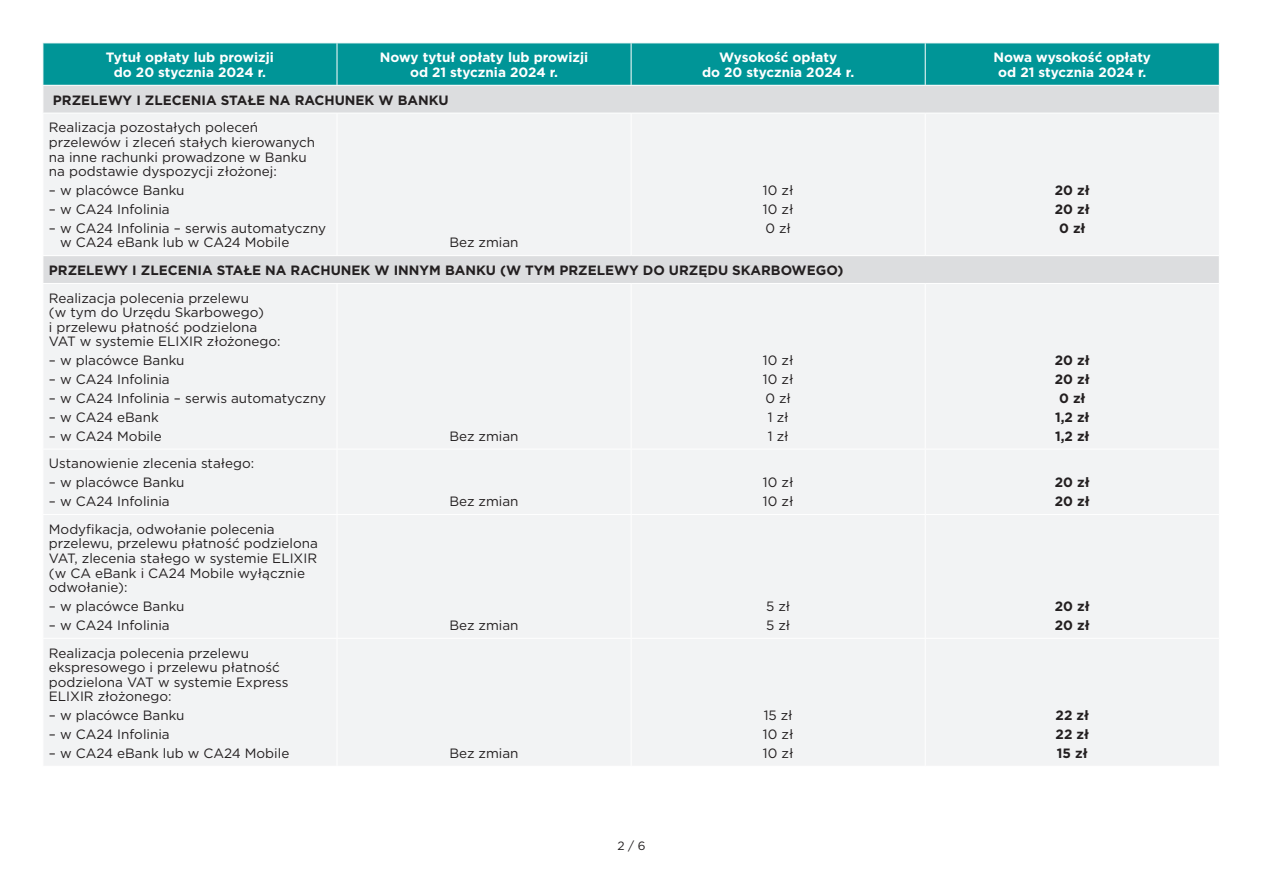
<style>
.page{position:relative;width:1263px;height:893px;background:#fff}
.page>*{position:absolute;margin:0;border:0;box-sizing:border-box;transform-origin:0 0}
.t1{font:13.5px/14.5px "Gotham";color:#231f20}
.t2{font:700 13.5px "Gotham";color:#231f20}
.t3{font:700 13.5px/14.5px "Gotham";color:#fff;text-align:center}
.t4{font:12px "Gotham";color:#231f20}
</style>
<div class="page">
<div style="left:44px;top:44px;width:1175px;height:41px;background:#009597"></div>
<div style="left:44px;top:86px;width:1175px;height:27px;background:#dcdddf"></div>
<div style="left:44px;top:114px;width:1175px;height:651px;background:#f2f3f4"></div>
<hr style="left:337px;top:43px;width:1px;height:42px;background:#fff">
<hr style="left:631px;top:43px;width:1px;height:42px;background:#fff">
<hr style="left:925px;top:43px;width:1px;height:42px;background:#fff">
<svg style="left:43px;top:86px;width:1px;height:27px"></svg>
<hr style="left:337px;top:113px;width:1px;height:142px;background:#fff">
<hr style="left:631px;top:113px;width:1px;height:142px;background:#fff">
<hr style="left:925px;top:113px;width:1px;height:142px;background:#fff">
<hr style="left:43px;top:255px;width:294px;height:1px;background:#fff">
<svg style="left:43px;top:256px;width:1px;height:27px"></svg>
<hr style="left:337px;top:255px;width:294px;height:1px;background:#fff">
<hr style="left:631px;top:255px;width:294px;height:1px;background:#fff">
<hr style="left:925px;top:255px;width:295px;height:1px;background:#fff">
<hr style="left:43px;top:283px;width:294px;height:1px;background:#fff">
<hr style="left:337px;top:283px;width:294px;height:1px;background:#fff">
<hr style="left:337px;top:284px;width:1px;height:165px;background:#fff">
<hr style="left:631px;top:283px;width:294px;height:1px;background:#fff">
<hr style="left:631px;top:284px;width:1px;height:165px;background:#fff">
<hr style="left:925px;top:283px;width:295px;height:1px;background:#fff">
<hr style="left:925px;top:284px;width:1px;height:165px;background:#fff">
<hr style="left:43px;top:449px;width:294px;height:1px;background:#fff">
<hr style="left:337px;top:449px;width:294px;height:1px;background:#fff">
<hr style="left:337px;top:449px;width:1px;height:65px;background:#fff">
<hr style="left:631px;top:449px;width:294px;height:1px;background:#fff">
<hr style="left:631px;top:449px;width:1px;height:65px;background:#fff">
<hr style="left:925px;top:449px;width:295px;height:1px;background:#fff">
<hr style="left:925px;top:449px;width:1px;height:65px;background:#fff">
<hr style="left:43px;top:514px;width:294px;height:1px;background:#fff">
<hr style="left:337px;top:514px;width:294px;height:1px;background:#fff">
<hr style="left:337px;top:515px;width:1px;height:123px;background:#fff">
<hr style="left:631px;top:514px;width:294px;height:1px;background:#fff">
<hr style="left:631px;top:515px;width:1px;height:123px;background:#fff">
<hr style="left:925px;top:514px;width:295px;height:1px;background:#fff">
<hr style="left:925px;top:515px;width:1px;height:123px;background:#fff">
<hr style="left:43px;top:638px;width:294px;height:1px;background:#fff">
<hr style="left:337px;top:638px;width:294px;height:1px;background:#fff">
<hr style="left:337px;top:639px;width:1px;height:127px;background:#fff">
<hr style="left:631px;top:638px;width:294px;height:1px;background:#fff">
<hr style="left:631px;top:639px;width:1px;height:127px;background:#fff">
<hr style="left:925px;top:638px;width:295px;height:1px;background:#fff">
<hr style="left:925px;top:639px;width:1px;height:127px;background:#fff">
<p class="t3" style="left:106px;top:50px;width:170px">Tytuł opłaty lub prowizji do 20 stycznia 2024 r.</p>
<p class="t3" style="left:380px;top:50px;width:210px">Nowy tytuł opłaty lub prowizji od 21 stycznia 2024 r.</p>
<p class="t3" style="left:702px;top:50px;width:154px">Wysokość opłaty<br>do 20 stycznia 2024 r.</p>
<p class="t3" style="left:993px;top:50px;width:159px">Nowa wysokość opłaty od 21 stycznia 2024 r.</p>
<p class="t2" style="left:53px;top:91px;width:397px">PRZELEWY I ZLECENIA STAŁE NA RACHUNEK W BANKU</p>
<p class="t1" style="left:49px;top:120px;width:268px">Realizacja pozostałych poleceń przelewów i zleceń stałych kierowanych na inne rachunki prowadzone w Banku na podstawie dyspozycji złożonej:</p>
<p class="t1" style="left:49px;top:183px;width:137px">– w placówce Banku</p>
<p class="t1" style="left:49px;top:201px;width:122px">– w CA24 Infolinia</p>
<p class="t1" style="left:60px;top:220px;width:268px;text-indent:-11px">– w CA24 Infolinia – serwis automatyczny w CA24 eBank lub w CA24 Mobile</p>
<p class="t1" style="left:763px;top:183px;width:32px">10 zł</p>
<p class="t1" style="left:763px;top:202px;width:32px">10 zł</p>
<p class="t1" style="left:765px;top:221px;width:27px">0 zł</p>
<p class="t2" style="left:1055px;top:181px;width:36px">20 zł</p>
<p class="t2" style="left:1055px;top:200px;width:36px">20 zł</p>
<p class="t2" style="left:1059px;top:219px;width:28px">0 zł</p>
<p class="t1" style="left:449px;top:235px;width:71px">Bez zmian</p>
<p class="t2" style="left:49px;top:261px;width:796px">PRZELEWY I ZLECENIA STAŁE NA RACHUNEK W INNYM BANKU (W TYM PRZELEWY DO URZĘDU SKARBOWEGO)</p>
<p class="t1" style="left:49px;top:290px;width:233px">Realizacja polecenia przelewu<br>(w tym do Urzędu Skarbowego)<br>i przelewu płatność podzielona<br>VAT w systemie ELIXIR złożonego:</p>
<p class="t1" style="left:49px;top:353px;width:137px">– w placówce Banku</p>
<p class="t1" style="left:49px;top:372px;width:122px">– w CA24 Infolinia</p>
<p class="t1" style="left:49px;top:391px;width:279px">– w CA24 Infolinia – serwis automatyczny</p>
<p class="t1" style="left:49px;top:409px;width:111px">– w CA24 eBank</p>
<p class="t1" style="left:49px;top:428px;width:114px">– w CA24 Mobile</p>
<p class="t1" style="left:449px;top:428px;width:71px">Bez zmian</p>
<p class="t1" style="left:763px;top:353px;width:32px">10 zł</p>
<p class="t1" style="left:763px;top:372px;width:32px">10 zł</p>
<p class="t1" style="left:765px;top:391px;width:27px">0 zł</p>
<p class="t1" style="left:768px;top:409px;width:22px">1 zł</p>
<p class="t1" style="left:768px;top:428px;width:22px">1 zł</p>
<p class="t1" style="left:49px;top:456px;width:207px">Ustanowienie zlecenia stałego:</p>
<p class="t1" style="left:49px;top:475px;width:137px">– w placówce Banku</p>
<p class="t1" style="left:49px;top:494px;width:122px">– w CA24 Infolinia</p>
<p class="t1" style="left:449px;top:494px;width:71px">Bez zmian</p>
<p class="t1" style="left:49px;top:521px;width:271px">Modyfikacja, odwołanie polecenia przelewu, przelewu płatność podzielona<br>VAT, zlecenia stałego w systemie ELIXIR (w CA eBank i CA24 Mobile wyłącznie odwołanie):</p>
<p class="t1" style="left:49px;top:599px;width:137px">– w placówce Banku</p>
<p class="t1" style="left:49px;top:617px;width:122px">– w CA24 Infolinia</p>
<p class="t1" style="left:449px;top:617px;width:71px">Bez zmian</p>
<p class="t1" style="left:49px;top:645px;width:241px">Realizacja polecenia przelewu ekspresowego i przelewu płatność podzielona VAT w systemie Express<br>ELIXIR złożonego:</p>
<p class="t1" style="left:49px;top:708px;width:137px">– w placówce Banku</p>
<p class="t1" style="left:49px;top:727px;width:122px">– w CA24 Infolinia</p>
<p class="t1" style="left:49px;top:745px;width:242px">– w CA24 eBank lub w CA24 Mobile</p>
<p class="t1" style="left:449px;top:745px;width:71px">Bez zmian</p>
<p class="t4" style="left:617px;top:838px;width:30px">2 / 6</p>
<p class="t1" style="left:763px;top:475px;width:32px">10 zł</p>
<p class="t1" style="left:763px;top:494px;width:32px">10 zł</p>
<p class="t1" style="left:766px;top:599px;width:26px">5 zł</p>
<p class="t1" style="left:766px;top:617px;width:26px">5 zł</p>
<p class="t1" style="left:764px;top:708px;width:31px">15 zł</p>
<p class="t1" style="left:763px;top:727px;width:32px">10 zł</p>
<p class="t1" style="left:763px;top:745px;width:32px">10 zł</p>
<p class="t2" style="left:1055px;top:352px;width:36px">20 zł</p>
<p class="t2" style="left:1055px;top:370px;width:36px">20 zł</p>
<p class="t2" style="left:1059px;top:389px;width:28px">0 zł</p>
<p class="t2" style="left:1055px;top:408px;width:36px">1,2 zł</p>
<p class="t2" style="left:1055px;top:427px;width:36px">1,2 zł</p>
<p class="t2" style="left:1055px;top:473px;width:36px">20 zł</p>
<p class="t2" style="left:1055px;top:492px;width:36px">20 zł</p>
<p class="t2" style="left:1055px;top:597px;width:36px">20 zł</p>
<p class="t2" style="left:1055px;top:616px;width:36px">20 zł</p>
<p class="t2" style="left:1055px;top:706px;width:35px">22 zł</p>
<p class="t2" style="left:1055px;top:725px;width:35px">22 zł</p>
<p class="t2" style="left:1057px;top:744px;width:32px">15 zł</p>
</div>
